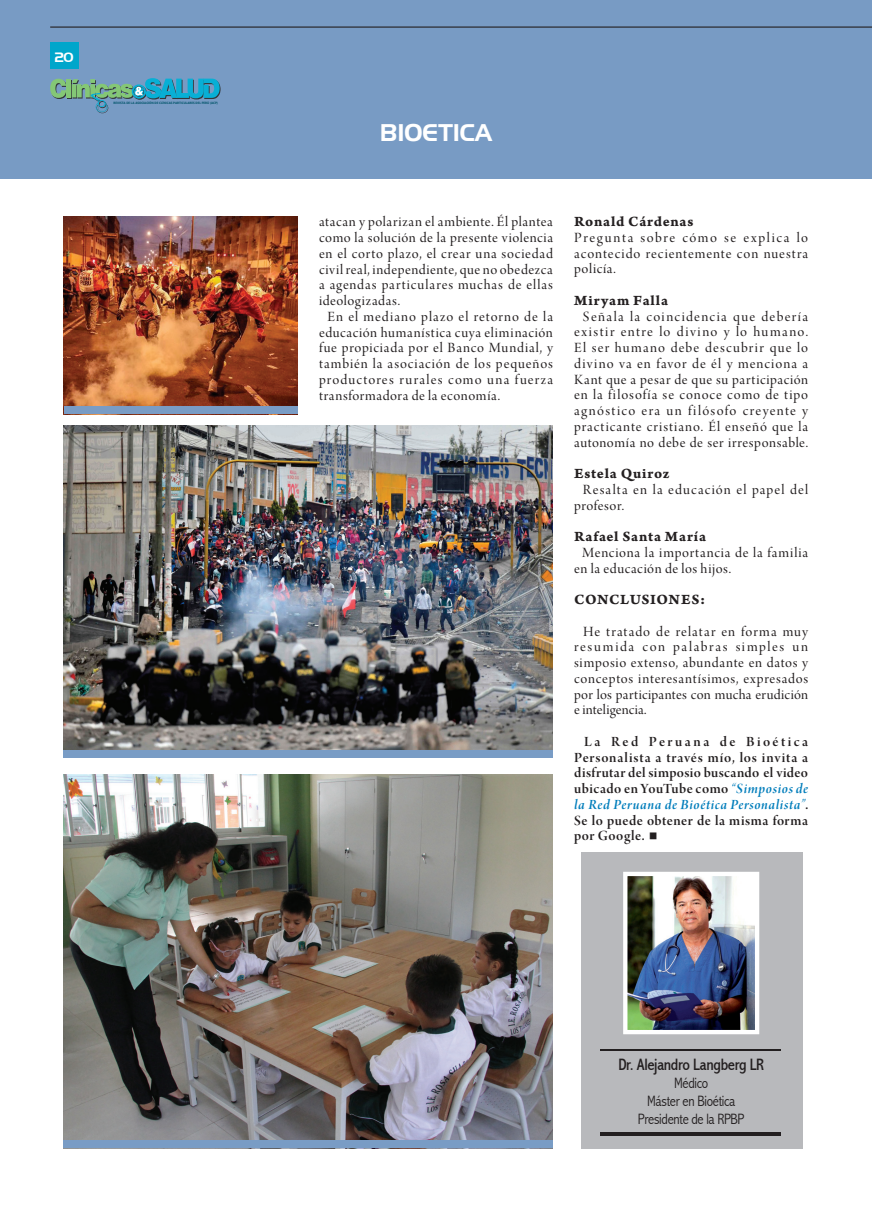
<style>
.page{position:relative;width:872px;height:1212px;background:#fff}
.page>*{position:absolute;margin:0;border:0;box-sizing:border-box;transform-origin:0 0}
.t1{font:24px "Hanzel Normal";color:#fff}
.t2{font:condensed 16.5px "Abadi";letter-spacing:-.02em;color:#231f20}
.t3{font:15px/15.8px "Arno Pro Display";letter-spacing:.055em;color:#231f20;text-align:justify}
.t4{font:15px/15.8px "Arno Pro Smbd Display";letter-spacing:.03em;color:#231f20;text-align:justify}
.t5{font:15px "Arno Pro Display";letter-spacing:.035em;color:#231f20}
.t6{font:15px "Arno Pro Bold Caption";letter-spacing:.05em;color:#231f20}
.t7{font:300 condensed 15px/18px "Abadi";letter-spacing:-.02em;color:#231f20;text-align:center}
.t8{font:15px "Arno Pro Smbd Italic Display";letter-spacing:.045em;color:#007dbb}
.t9{font:15px "Arno Pro Display";letter-spacing:.075em;color:#231f20}
.t10{font:13.5px "Hanzel Normal";color:#fff}
.t11{font:700 3.15px "Segoe UI";color:#005469;scale:.93 1}
.s1{font-family:"Arno Pro Smbd Italic Display";color:#007dbb}
.s2{font-family:"Arno Pro Smbd Display";color:#231f20}
.s3{font-family:"Arno Pro Display";font-size:30px}
</style>
<div class="page">
<div style="left:0;top:0;width:872px;height:179px;background:#789bc4"></div>
<div style="left:50px;top:42px;width:28px;height:27px;background:#00a6cb"></div>
<svg style="left:50px;top:78px;width:170px;height:35px"></svg>
<hr style="left:50px;top:27px;width:822px;height:1px;background:#231f20">
<div style="left:581px;top:852px;width:221px;height:296px;background:#b8b9bc"></div>
<hr style="left:600px;top:1132px;width:181px;height:4px;background:#231f20">
<hr style="left:600px;top:1049px;width:181px;height:1px;background:#231f20">
<img style="left:628px;top:877px;width:126px;height:152px">
<div style="left:623px;top:872px;width:136px;height:162px;border:4px solid #fff"></div>
<img style="left:64px;top:774px;width:489px;height:366px">
<img style="left:64px;top:216px;width:234px;height:190px">
<img style="left:64px;top:425px;width:489px;height:325px">
<div style="left:64px;top:406px;width:234px;height:8px;background:#799cc5"></div>
<div style="left:64px;top:750px;width:489px;height:7px;background:#799cc5"></div>
<div style="left:64px;top:1140px;width:489px;height:8px;background:#799cc5"></div>
<p class="t10" style="left:55px;top:49px;width:21px">20</p>
<p class="t11" style="left:114px;top:100px;width:114px">REVISTA DE LA ASOCIACIÓN DE CLÍNICAS PARTICULARES DEL PERÚ (ACP)</p>
<h1 class="t1" style="left:380px;top:118px;width:114px">BIOETICA</h1>
<p class="t3" style="left:319px;top:215px;width:235px">atacan y polarizan el ambiente. Él plantea</p>
<p class="t5" style="left:319px;top:229px;width:235px">como la solución de la presente violencia</p>
<p class="t3" style="left:319px;top:246px;width:235px">en el corto plazo, el crear una sociedad</p>
<p class="t5" style="left:319px;top:261px;width:235px">civil real, independiente, que no obedezca</p>
<p class="t3" style="left:319px;top:278px;width:235px">a agendas particulares muchas de ellas</p>
<p class="t3" style="left:319px;top:294px;width:83px">ideologizadas.</p>
<p class="t3" style="left:327px;top:309px;width:227px">En el mediano plazo el retorno de la</p>
<p class="t3" style="left:319px;top:325px;width:235px">educación humanística cuya eliminación</p>
<p class="t3" style="left:319px;top:341px;width:235px">fue propiciada por el Banco Mundial, y</p>
<p class="t3" style="left:319px;top:357px;width:235px">también la asociación de los pequeños</p>
<p class="t9" style="left:319px;top:371px;width:235px">productores rurales como una fuerza</p>
<p class="t3" style="left:319px;top:388px;width:183px">transformadora de la economía.</p>
<p class="t6" style="left:574px;top:212px;width:121px">Ronald Cárdenas</p>
<p class="t3" style="left:574px;top:230px;width:235px">Pregunta sobre cómo se explica lo acontecido recientemente con nuestra policía.</p>
<p class="t6" style="left:574px;top:291px;width:95px">Miryam Falla</p>
<p class="t3" style="left:574px;top:309px;width:235px;text-align:center">Señala la coincidencia que debería existir entre lo divino y lo humano.<br>El ser humano debe descubrir que lo divino va en favor de él y menciona a Kant que a pesar de que su participación en la filosofía se conoce como de tipo agnóstico era un filósofo creyente y practicante cristiano. Él enseñó que la autonomía no debe de ser irresponsable.</p>
<p class="t6" style="left:574px;top:464px;width:97px">Estela Quiroz</p>
<p class="t3" style="left:574px;top:482px;width:235px;text-indent:9px">Resalta en la educación el papel del profesor.</p>
<p class="t6" style="left:574px;top:527px;width:133px">Rafael Santa María</p>
<p class="t3" style="left:574px;top:545px;width:235px;text-indent:8px">Menciona la importancia de la familia en la educación de los hijos.</p>
<p class="t6" style="left:574px;top:590px;width:133px">CONCLUSIONES:</p>
<p class="t3" style="left:574px;top:624px;width:235px;text-indent:9px">He tratado de relatar en forma muy resumida con palabras simples un simposio extenso, abundante en datos y conceptos interesantísimos, expresados por los participantes con mucha erudición e inteligencia.</p>
<p class="t4" style="left:574px;top:734px;width:235px;text-indent:10px">La Red Peruana de Bioética Personalista a través mío, los invita a disfrutar del simposio buscando el video ubicado en YouTube como <span class="s1">“Simposios de</span></p>
<p class="t8" style="left:574px;top:796px;width:235px">la Red Peruana de Bioética Personalista”<span class="s2">.</span></p>
<p class="t4" style="left:574px;top:813px;width:235px">Se lo puede obtener de la misma forma por Google. <span class="s3">■</span></p>
<p class="t2" style="left:618px;top:1055px;width:147px">Dr. Alejandro Langberg LR</p>
<p class="t7" style="left:638px;top:1074px;width:108px">Médico<br>Máster en Bioética<br>Presidente de la RPBP</p>
</div>
